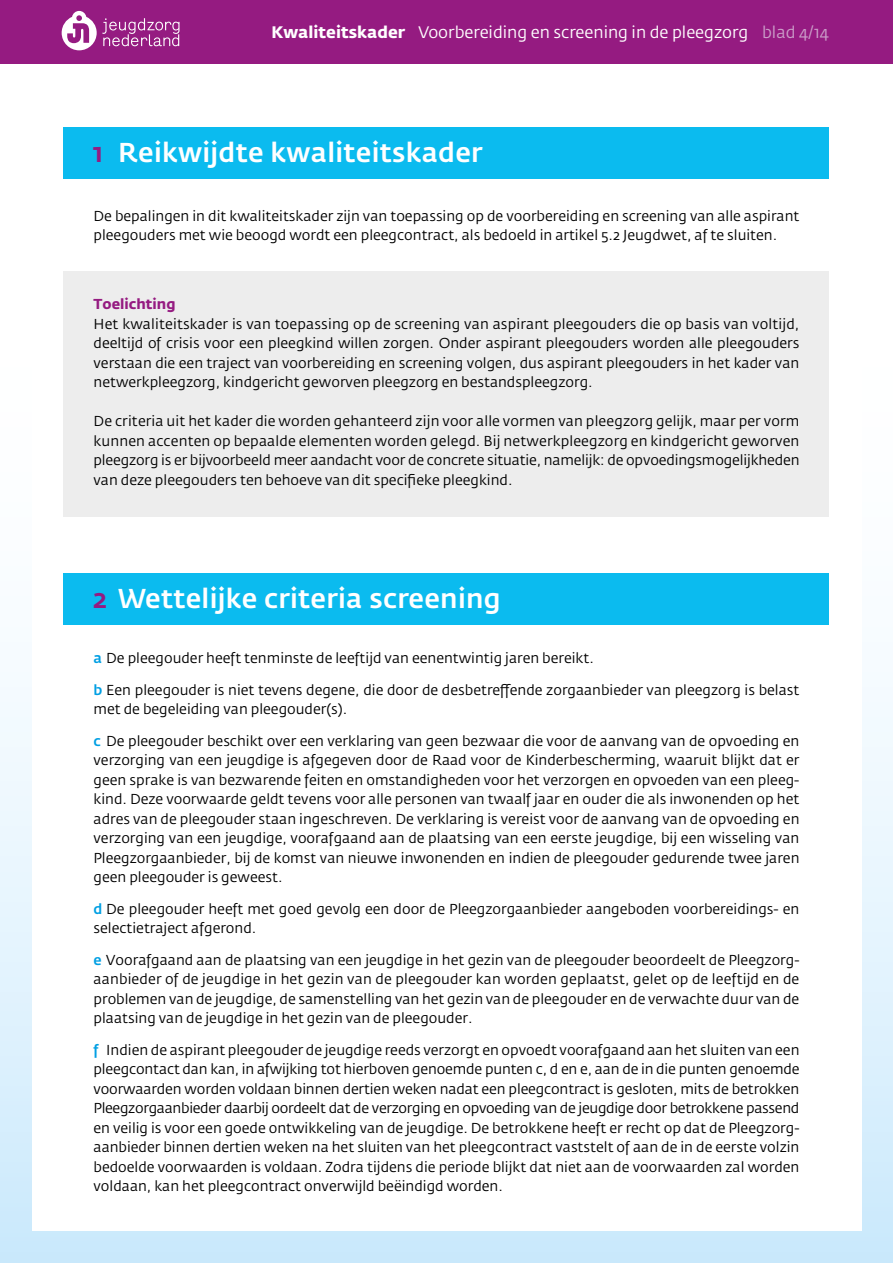
<style>
.page{position:relative;width:893px;height:1263px;background:#fff}
.page>*{position:absolute;margin:0;border:0;box-sizing:border-box;transform-origin:0 0}
.t1{font:500 27px "Fedra Sans Std";letter-spacing:.01em;color:#fff}
.t2{font:16.5px "Fedra Sans Std";color:#fff}
.t3{font:14.25px/19.5px "Fedra Sans Std";color:#000;text-align:justify}
.t4{font:700 14.25px "Fedra Sans Std";color:#951b81}
.s1{font-weight:700}
.s2{color:#cb9ec9}
.s3{color:#951b81}
.s4{font-weight:500;color:#009fe3}
</style>
<div class="page">
<div style="left:0;top:302px;width:893px;height:961px;background:linear-gradient(to bottom,#fff,#d0ebfc)"></div>
<div style="left:32px;top:70px;width:829px;height:1161px;background:#fff"></div>
<div style="left:64px;top:271px;width:765px;height:245px;background:#ededed"></div>
<div style="left:0;top:0;width:893px;height:64px;background:#951b81"></div>
<svg style="left:62px;top:11px;width:118px;height:39px"></svg>
<div style="left:64px;top:128px;width:765px;height:51px;background:#0bbbef"></div>
<div style="left:64px;top:574px;width:765px;height:51px;background:#0bbbef"></div>
<p class="t2" style="left:271px;top:22px;width:559px"><span class="s1">Kwaliteitskader</span> Voorbereiding en screening in de pleegzorg <span class="s2">blad 4/14</span></p>
<h1 class="t1" style="left:93px;top:135px;width:391px"><span class="s3">1</span> Reikwijdte kwaliteitskader</h1>
<p class="t3" style="left:94px;top:206px;width:707px">De bepalingen in dit kwaliteitskader zijn van toepassing op de voorbereiding en screening van alle aspirant pleegouders met wie beoogd wordt een pleegcontract, als bedoeld in artikel 5.2 Jeugdwet, af te sluiten.</p>
<p class="t4" style="left:94px;top:295px;width:83px">Toelichting</p>
<p class="t3" style="left:94px;top:314px;width:707px">Het kwaliteitskader is van toepassing op de screening van aspirant pleegouders die op basis van voltijd, deeltijd of crisis voor een pleegkind willen zorgen. Onder aspirant pleegouders worden alle pleegouders verstaan die een traject van voorbereiding en screening volgen, dus aspirant pleegouders in het kader van netwerkpleegzorg, kindgericht geworven pleegzorg en bestandspleegzorg.</p>
<p class="t3" style="left:94px;top:412px;width:707px">De criteria uit het kader die worden gehanteerd zijn voor alle vormen van pleegzorg gelijk, maar per vorm kunnen accenten op bepaalde elementen worden gelegd. Bij netwerkpleegzorg en kindgericht geworven pleegzorg is er bijvoorbeeld meer aandacht voor de concrete situatie, namelijk: de opvoedingsmogelijkheden van deze pleegouders ten behoeve van dit specifieke pleegkind.</p>
<h1 class="t1" style="left:93px;top:581px;width:409px"><span class="s3">2</span> Wettelijke criteria screening</h1>
<p class="t3" style="left:94px;top:649px;width:502px"><span class="s4">a</span> De pleegouder heeft tenminste de leeftijd van eenentwintig jaren bereikt.</p>
<p class="t3" style="left:94px;top:680px;width:707px"><span class="s4">b</span> Een pleegouder is niet tevens degene, die door de desbetreffende zorgaanbieder van pleegzorg is belast met de begeleiding van pleegouder(s).</p>
<p class="t3" style="left:94px;top:731px;width:707px"><span class="s4">c</span> De pleegouder beschikt over een verklaring van geen bezwaar die voor de aanvang van de opvoeding en verzorging van een jeugdige is afgegeven door de Raad voor de Kinderbescherming, waaruit blijkt dat er geen sprake is van bezwarende feiten en omstandigheden voor het verzorgen en opvoeden van een pleeg&shy;kind. Deze voorwaarde geldt tevens voor alle personen van twaalf jaar en ouder die als inwonenden op het adres van de pleegouder staan ingeschreven. De verklaring is vereist voor de aanvang van de opvoeding en verzorging van een jeugdige, voorafgaand aan de plaatsing van een eerste jeugdige, bij een wisseling van Pleegzorgaanbieder, bij de komst van nieuwe inwonenden en indien de pleegouder gedurende twee jaren geen pleegouder is geweest.</p>
<p class="t3" style="left:94px;top:899px;width:707px"><span class="s4">d</span> De pleegouder heeft met goed gevolg een door de Pleegzorgaanbieder aangeboden voorbereidings- en selectietraject afgerond.</p>
<p class="t3" style="left:94px;top:950px;width:707px"><span class="s4">e</span> Voorafgaand aan de plaatsing van een jeugdige in het gezin van de pleegouder beoordeelt de Pleegzorg&shy;aanbieder of de jeugdige in het gezin van de pleegouder kan worden geplaatst, gelet op de leeftijd en de problemen van de jeugdige, de samenstelling van het gezin van de pleegouder en de verwachte duur van de plaatsing van de jeugdige in het gezin van de pleegouder.</p>
<p class="t3" style="left:94px;top:1040px;width:707px"><span class="s4">f</span> Indien de aspirant pleegouder de jeugdige reeds verzorgt en opvoedt voorafgaand aan het sluiten van een pleegcontact dan kan, in afwijking tot hierboven genoemde punten c, d en e, aan de in die punten genoemde voorwaarden worden voldaan binnen dertien weken nadat een pleegcontract is gesloten, mits de betrokken Pleegzorgaanbieder daarbij oordeelt dat de verzorging en opvoeding van de jeugdige door betrokkene passend en veilig is voor een goede ontwikkeling van de jeugdige. De betrokkene heeft er recht op dat de Pleegzorg&shy;aanbieder binnen dertien weken na het sluiten van het pleegcontract vaststelt of aan de in de eerste volzin bedoelde voorwaarden is voldaan. Zodra tijdens die periode blijkt dat niet aan de voorwaarden zal worden voldaan, kan het pleegcontract onverwijld beëindigd worden.</p>
</div>
